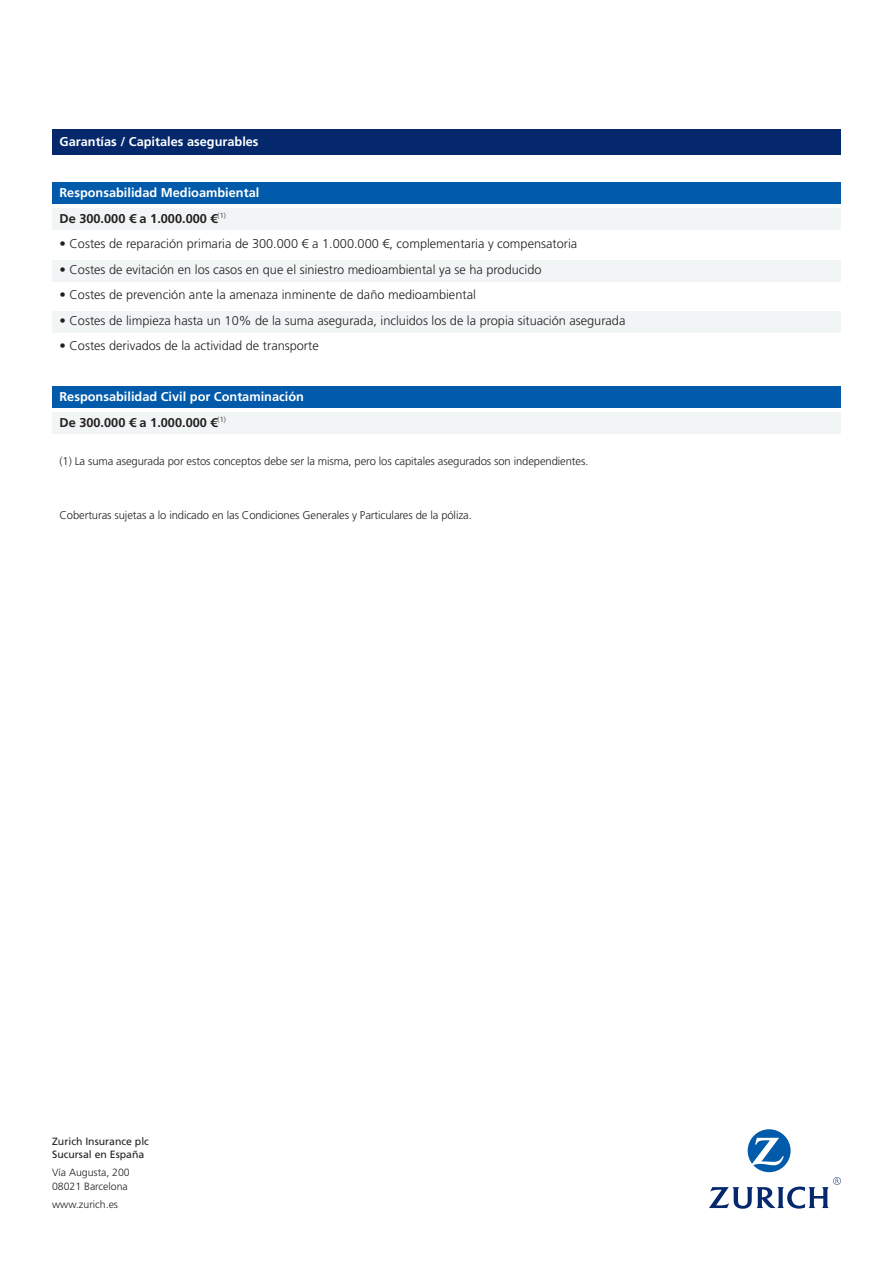
<style>
.page{position:relative;width:893px;height:1263px;background:#fff}
.page>*{position:absolute;margin:0;border:0;box-sizing:border-box;transform-origin:0 0}
.t1{font:300 12.75px "Frutiger LT Std";color:#231f20}
.t2{font:700 12.75px "Frutiger LT Std";color:#fff}
.t3{font:700 12.75px "Frutiger LT Std";color:#231f20}
.t4{font:300 11.25px "Frutiger LT Std";letter-spacing:-.01em;color:#231f20}
.t5{font:300 10.5px "Frutiger LT Std";color:#231f20}
.t6{font:10.5px "Frutiger LT Std";color:#231f20}
</style>
<div class="page">
<div style="left:53px;top:387px;width:788px;height:21px;background:#015aaa"></div>
<div style="left:53px;top:183px;width:788px;height:21px;background:#015aaa"></div>
<div style="left:53px;top:260px;width:788px;height:22px;background:#f1f5f5"></div>
<div style="left:53px;top:311px;width:788px;height:21px;background:#f1f5f5"></div>
<svg style="left:709px;top:1129px;width:132px;height:80px"></svg>
<div style="left:53px;top:208px;width:788px;height:22px;background:#f1f5f5"></div>
<div style="left:53px;top:412px;width:788px;height:22px;background:#f1f5f5"></div>
<div style="left:52px;top:129px;width:789px;height:26px;background:#04286b"></div>
<p class="t2" style="left:60px;top:134px;width:201px">Garantías / Capitales asegurables</p>
<p class="t2" style="left:60px;top:185px;width:201px">Responsabilidad Medioambiental</p>
<p class="t3" style="left:60px;top:211px;width:168px">De 300.000 € a 1.000.000 €<sup>(1)</sup></p>
<p class="t1" style="left:60px;top:236px;width:519px">• Costes de reparación primaria de 300.000 € a 1.000.000 €, complementaria y compensatoria</p>
<p class="t1" style="left:60px;top:262px;width:484px">• Costes de evitación en los casos en que el siniestro medioambiental ya se ha producido</p>
<p class="t1" style="left:60px;top:287px;width:418px">• Costes de prevención ante la amenaza inminente de daño medioambiental</p>
<p class="t1" style="left:60px;top:313px;width:567px">• Costes de limpieza hasta un 10% de la suma asegurada, incluidos los de la propia situación asegurada</p>
<p class="t1" style="left:60px;top:338px;width:261px">• Costes derivados de la actividad de transporte</p>
<p class="t2" style="left:60px;top:389px;width:246px">Responsabilidad Civil por Contaminación</p>
<p class="t3" style="left:60px;top:415px;width:168px">De 300.000 € a 1.000.000 €<sup>(1)</sup></p>
<p class="t4" style="left:60px;top:455px;width:530px">(1) La suma asegurada por estos conceptos debe ser la misma, pero los capitales asegurados son independientes.</p>
<p class="t4" style="left:60px;top:508px;width:414px">Coberturas sujetas a lo indicado en las Condiciones Generales y Particulares de la póliza.</p>
<p class="t6" style="left:52px;top:1135px;width:98px">Zurich Insurance plc</p>
<p class="t6" style="left:52px;top:1148px;width:94px">Sucursal en España</p>
<p class="t5" style="left:52px;top:1166px;width:79px">Vía Augusta, 200</p>
<p class="t5" style="left:52px;top:1180px;width:77px">08021 Barcelona</p>
<p class="t5" style="left:52px;top:1198px;width:67px">www.zurich.es</p>
</div>
